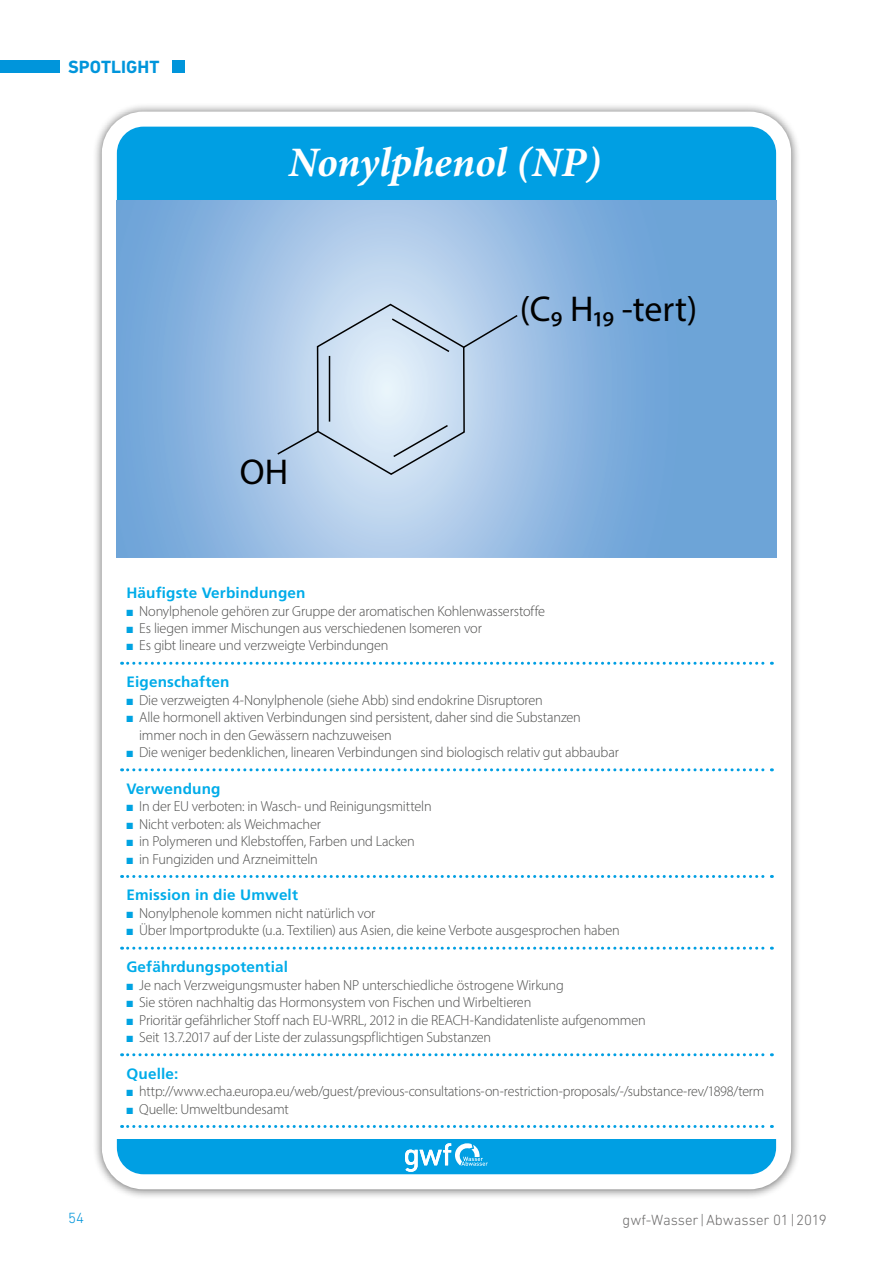
<style>
.page{position:relative;width:893px;height:1263px;background:#fff}
.page>*{position:absolute;margin:0;border:0;box-sizing:border-box;transform-origin:0 0}
.Headline_Spotlight{font:italic 700 42px "Minion Pro";letter-spacing:-.005em;color:#fff}
.t1{font:36px "Myriad Pro";color:#000}
.t2{font:700 18px "DIN Next LT Pro";letter-spacing:.005em;color:#0095db}
.t3{font:700 15px "Frutiger LT Pro";letter-spacing:.01em;color:#00ace9}
.t4{font:300 15px "DIN Next LT Pro";color:#706f6f}
.t5{font:300 15px "DIN Next LT Pro";color:#0095db}
.t6{font:300 14.55px/17.4px "Myriad Pro";letter-spacing:-.015em;color:#4a4a49}
.t7{font:300 14.55px "Myriad Pro";letter-spacing:-.015em;color:#4a4a49;scale:.96 1}
.s1{color:#00a3e2}
</style>
<div class="page">
<div style="left:0;top:60px;width:60px;height:13px;background:#0095db"></div>
<div style="left:172px;top:60px;width:13px;height:13px;background:#0095db"></div>
<div style="left:92px;top:102px;width:709px;height:1097px;background:#000;opacity:.6"></div>
<div style="left:109px;top:119px;width:675px;height:1063px;background:#009fe3;border-radius:34px"></div>
<div style="left:102px;top:112px;width:689px;height:1077px;border:15px solid #fff;border-radius:34px"></div>
<div style="left:113px;top:232px;width:666px;height:907px;background:#fff"></div>
<svg style="left:405px;top:1143px;width:83px;height:29px"></svg>
<svg style="left:122px;top:662px;width:650px;height:3px"></svg>
<svg style="left:122px;top:768px;width:650px;height:3px"></svg>
<svg style="left:122px;top:875px;width:650px;height:3px"></svg>
<svg style="left:122px;top:947px;width:650px;height:3px"></svg>
<svg style="left:122px;top:1053px;width:650px;height:3px"></svg>
<svg style="left:122px;top:1125px;width:650px;height:3px"></svg>
<svg style="left:117px;top:201px;width:659px;height:356px;background:#8ab4df"></svg>
<svg style="left:276px;top:302px;width:243px;height:174px;background:#c0d5e9"></svg>
<p class="t2" style="left:68px;top:56px;width:93px">SPOTLIGHT</p>
<p class="Headline_Spotlight" style="left:288px;top:132px;width:314px">Nonylphenol (NP)</p>
<p class="t1" style="left:240px;top:449px;width:50px">OH</p>
<p class="t1" style="left:520px;top:287px;width:179px">(C9 H19 -tert)</p>
<p class="t3" style="left:126px;top:584px;width:181px">Häufigste Verbindungen</p>
<p class="t6" style="left:126px;top:602px;width:420px"><span class="s1">■</span> Nonylphenole gehören zur Gruppe der aromatischen Kohlenwasserstoffe</p>
<p class="t6" style="left:126px;top:619px;width:357px"><span class="s1">■</span> Es liegen immer Mischungen aus verschiedenen Isomeren vor</p>
<p class="t6" style="left:126px;top:637px;width:264px"><span class="s1">■</span> Es gibt lineare und verzweigte Verbindungen</p>
<p class="t3" style="left:126px;top:673px;width:104px">Eigenschaften</p>
<p class="t6" style="left:126px;top:691px;width:418px"><span class="s1">■</span> Die verzweigten 4-Nonylphenole (siehe Abb) sind endokrine Disruptoren</p>
<p class="t6" style="left:139px;top:708px;width:443px;text-indent:-13px"><span class="s1">■</span> Alle hormonell aktiven Verbindungen sind persistent, daher sind die Substanzen immer noch in den Gewässern nachzuweisen</p>
<p class="t6" style="left:126px;top:743px;width:494px"><span class="s1">■</span> Die weniger bedenklichen, linearen Verbindungen sind biologisch relativ gut abbaubar</p>
<p class="t3" style="left:126px;top:780px;width:96px">Verwendung</p>
<p class="t6" style="left:126px;top:798px;width:307px"><span class="s1">■</span> In der EU verboten: in Wasch- und Reinigungsmitteln</p>
<p class="t6" style="left:126px;top:815px;width:196px"><span class="s1">■</span> Nicht verboten: als Weichmacher</p>
<p class="t6" style="left:126px;top:832px;width:290px"><span class="s1">■</span> in Polymeren und Klebstoffen, Farben und Lacken</p>
<p class="t6" style="left:126px;top:850px;width:193px"><span class="s1">■</span> in Fungiziden und Arzneimitteln</p>
<p class="t3" style="left:126px;top:886px;width:173px">Emission in die Umwelt</p>
<p class="t6" style="left:126px;top:904px;width:250px"><span class="s1">■</span> Nonylphenole kommen nicht natürlich vor</p>
<p class="t6" style="left:126px;top:922px;width:495px"><span class="s1">■</span> Über Importprodukte (u.a. Textilien) aus Asien, die keine Verbote ausgesprochen haben</p>
<p class="t3" style="left:126px;top:958px;width:163px">Gefährdungspotential</p>
<p class="t6" style="left:126px;top:976px;width:439px"><span class="s1">■</span> Je nach Verzweigungsmuster haben NP unterschiedliche östrogene Wirkung</p>
<p class="t6" style="left:126px;top:993px;width:406px"><span class="s1">■</span> Sie stören nachhaltig das Hormonsystem von Fischen und Wirbeltieren</p>
<p class="t6" style="left:126px;top:1011px;width:521px"><span class="s1">■</span> Prioritär gefährlicher Stoff nach EU-WRRL, 2012 in die REACH-Kandidatenliste aufgenommen</p>
<p class="t6" style="left:126px;top:1028px;width:366px"><span class="s1">■</span> Seit 13.7.2017 auf der Liste der zulassungspflichtigen Substanzen</p>
<p class="t3" style="left:126px;top:1065px;width:53px">Quelle:</p>
<p class="t7" style="left:126px;top:1083px;width:666px"><span class="s1">■</span> http://www.echa.europa.eu/web/guest/previous-consultations-on-restriction-proposals/-/substance-rev/1898/term</p>
<p class="t6" style="left:126px;top:1100px;width:164px"><span class="s1">■</span> Quelle: Umweltbundesamt</p>
<p class="t5" style="left:68px;top:1209px;width:18px">54</p>
<p class="t4" style="left:622px;top:1211px;width:206px">gwf-Wasser|Abwasser 01|2019</p>
</div>
